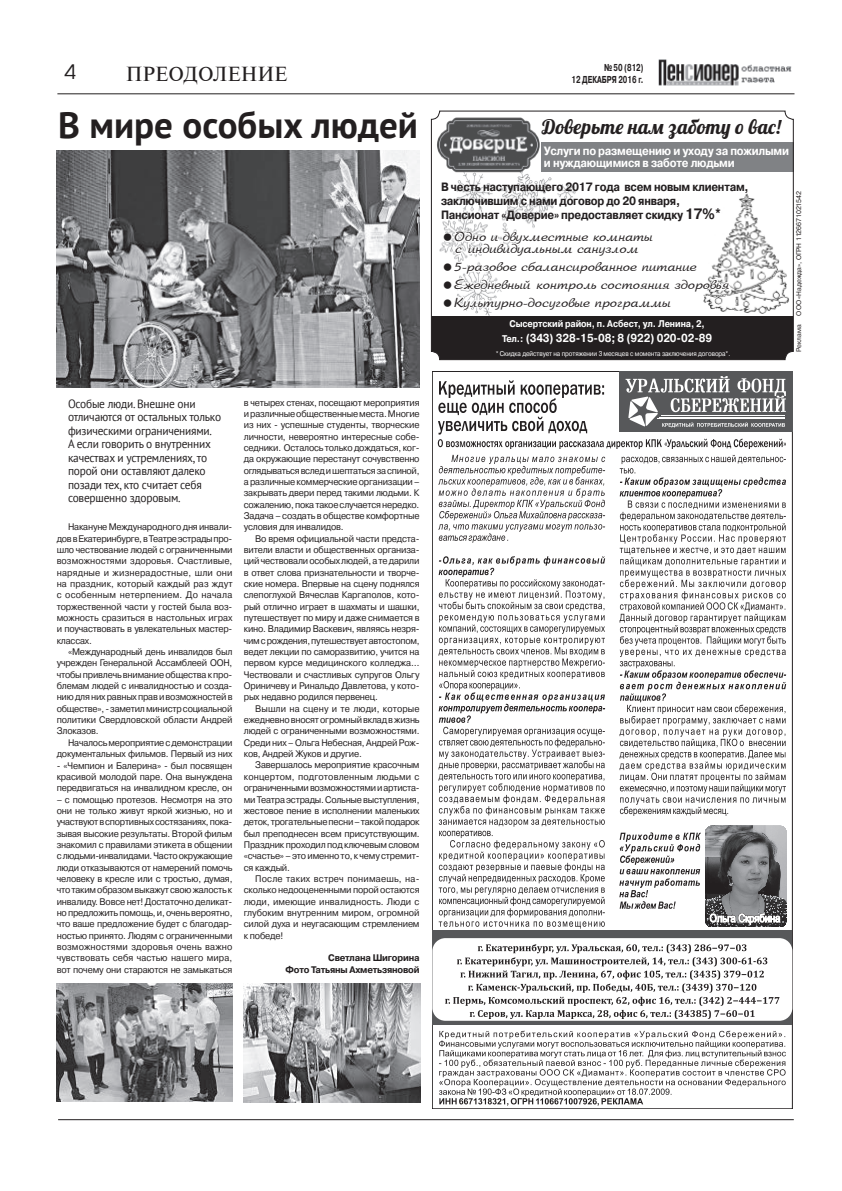
<style>
.page{position:relative;width:842px;height:1191px;background:#fff}
.page>*{position:absolute;margin:0;border:0;box-sizing:border-box;transform-origin:0 0}
.t1{font:700 37px "PT Sans";color:#231f20}
.t2{font:20px "Lobster";letter-spacing:.01em;color:#231f20}
.t3{font:20px "Avant Garde Gothic C";color:#231f20;scale:1.05 1}
.t4{font:19px "Newton";color:#231f20}
.t5{font:13.1px/17.7px "Arbat";color:#231f20}
.t6{font:12px/13.5px "PT Sans";letter-spacing:-.02em;color:#231f20;scale:.95 1}
.t7{font:700 12px/14px "Pragmatica C";letter-spacing:-.02em;color:#231f20;scale:.9 1}
.t8{font:700 12px/12px "Pragmatica C";letter-spacing:-.02em;color:#fff;scale:.9 1}
.t9{font:700 11.6px "Pragmatica C";letter-spacing:-.01em;color:#fff;scale:.89 1}
.t10{font:700 10px/12px "Pragmatica C";color:#231f20;text-align:right;scale:.7 1}
.t11{font:700 9.7px "Pragmatica C";letter-spacing:-.01em;color:#fff;scale:.89 1}
.t12{font:9.5px/11.3px "Pragmatica C";letter-spacing:-.02em;color:#231f20;text-align:justify;scale:.95 1}
.t13{font:700 9.5px "Pragmatica C";letter-spacing:-.02em;color:#231f20;scale:.95 1}
.t14{font:7px "Pragmatica C";letter-spacing:-.01em;color:#fff;scale:.89 1}
.t15{font:6.8px "Pragmatica C";letter-spacing:-.01em;color:#231f20}
.s1{font-size:15px}
.s2{font-size:9.7px}
</style>
<div class="page">
<img style="left:658px;top:59px;width:134px;height:27px">
<hr style="left:58px;top:1119px;width:736px;height:1px;background:#231f20">
<hr style="left:57px;top:94px;width:737px;height:1px;background:#231f20">
<div style="left:619px;top:371px;width:173px;height:61px;background:#57585a"></div>
<svg style="left:439px;top:1030px;width:347px;height:75px"></svg>
<div style="left:432px;top:930px;width:360px;height:95px;background:#57585a"></div>
<div style="left:432px;top:938px;width:360px;height:82px;background:#fff;border-radius:13px"></div>
<svg style="left:445px;top:944px;width:334px;height:75px"></svg>
<svg style="left:438px;top:455px;width:167px;height:473px"></svg>
<svg style="left:438px;top:376px;width:348px;height:73px"></svg>
<svg style="left:620px;top:455px;width:166px;height:361px"></svg>
<img style="left:705px;top:825px;width:81px;height:101px">
<svg style="left:619px;top:832px;width:82px;height:76px"></svg>
<svg style="left:709px;top:913px;width:72px;height:12px"></svg>
<img style="left:439px;top:172px;width:137px;height:80px">
<img style="left:732px;top:193px;width:57px;height:121px">
<div style="left:541px;top:142px;width:253px;height:30px;background:#808285"></div>
<div style="left:431px;top:316px;width:362px;height:44px;background:#231f20"></div>
<div style="left:431px;top:111px;width:363px;height:249px;border:1px solid #231f20;border-radius:8px"></div>
<img style="left:434px;top:114px;width:106px;height:58px">
<img style="left:57px;top:151px;width:363px;height:237px">
<img style="left:244px;top:984px;width:177px;height:118px">
<img style="left:57px;top:984px;width:175px;height:117px">
<svg style="left:441px;top:218px;width:291px;height:98px"></svg>
<h2 class="t3" style="left:64px;top:60px;width:13px">4</h2>
<h3 class="t4" style="left:126px;top:63px;width:163px">ПРЕОДОЛЕНИЕ</h3>
<p class="t10" style="left:571px;top:62px;width:105px">¹ 50 (812)<br>12 ДЕКАБРЯ 2016 ã.</p>
<h1 class="t1" style="left:58px;top:101px;width:361px">В мире особых людей</h1>
<p class="t6" style="left:68px;top:396px;width:163px">Особые люди. Внешне они отличаются от остальных только физическими ограничениями.<br>А если говорить о внутренних качествах и устремлениях, то порой они оставляют далеко позади тех, кто считает себя совершенно здоровым.</p>
<p class="t12" style="left:57px;top:521px;width:187px;text-indent:11px">Накануне Международного дня инвали&shy;дов в Екатеринбурге, в Театре эстрады про&shy;шло чествование людей с ограниченными возможностями здоровья. Счастливые, нарядные и жизнерадостные, шли они на праздник, который каждый раз ждут с особенным нетерпением. До начала торжественной части у гостей была воз&shy;можность сразиться в настольных играх и поучаствовать в увлекательных мастер&shy;классах.</p>
<p class="t12" style="left:57px;top:646px;width:187px;text-indent:11px">«Международный день инвалидов был учрежден Генеральной Ассамблеей ООН, чтобы привлечь внимание общества к про&shy;блемам людей с инвалидностью и созда&shy;нию для них равных прав и возможностей в обществе», - заметил министр социальной политики Свердловской области Андрей Злоказов.</p>
<p class="t12" style="left:57px;top:737px;width:187px;text-align:right">Началось мероприятие с демонстрации документальных фильмов. Первый из них</p>
<p class="t12" style="left:57px;top:759px;width:186px">- «Чемпион и Балерина» - был посвящен красивой молодой паре. Она вынуждена передвигаться на инвалидном кресле, он</p>
<p class="t12" style="left:57px;top:793px;width:187px">– с помощью протезов. Несмотря на это они не только живут яркой жизнью, но и участвуют в спортивных состязаниях, пока&shy;зывая высокие результаты. Второй фильм знакомил с правилами этикета в общении с людьми-инвалидами. Часто окружающие люди отказываются от намерений помочь человеку в кресле или с тростью, думая, что таким образом выкажут свою жалость к инвалиду. Вовсе нет! Достаточно деликат&shy;но предложить помощь, и, очень вероятно, что ваше предложение будет с благодар&shy;ностью принято. Людям с ограниченными возможностями здоровья очень важно чувствовать себя частью нашего мира, вот почему они стараются не замыкаться</p>
<p class="t12" style="left:244px;top:397px;width:187px">в четырех стенах, посещают мероприятия и различные общественные места. Многие из них - успешные студенты, творческие личности, невероятно интересные собе&shy;седники. Осталось только дождаться, ког&shy;да окружающие перестанут сочувственно оглядываться вслед и шептаться за спиной, а различные коммерческие организации – закрывать двери перед такими людьми. К сожалению, пока такое случается нередко.<br>Задача – создать в обществе комфортные условия для инвалидов.</p>
<p class="t12" style="left:244px;top:533px;width:187px;text-indent:11px">Во время официальной части предста&shy;вители власти и общественных организа&shy;ций чествовали особых людей, а те дарили в ответ слова признательности и творче&shy;ские номера. Впервые на сцену поднялся слепоглухой Вячеслав Каргаполов, кото&shy;рый отлично играет в шахматы и шашки, путешествует по миру и даже снимается в кино. Владимир Васкевич, являясь незря&shy;чим с рождения, путешествует автостопом, ведет лекции по саморазвитию, учится на первом курсе медицинского колледжа… Чествовали и счастливых супругов Ольгу Ориничеву и Ринальдо Давлетова, у кото&shy;рых недавно родился первенец.</p>
<p class="t12" style="left:244px;top:703px;width:187px;text-indent:11px">Вышли на сцену и те люди, которые ежедневно вносят огромный вклад в жизнь людей с ограниченными возможностями.<br>Среди них – Ольга Небесная, Андрей Рож&shy;ков, Андрей Жуков и другие.</p>
<p class="t12" style="left:244px;top:759px;width:187px;text-indent:11px">Завершалось мероприятие красочным концертом, подготовленным людьми с ограниченными возможностями и артиста&shy;ми Театра эстрады. Сольные выступления, жестовое пение в исполнении маленьких деток, трогательные песни – такой подарок был преподнесен всем присутствующим.<br>Праздник проходил под ключевым словом «счастье» – это именно то, к чему стремит&shy;ся каждый.</p>
<p class="t12" style="left:244px;top:873px;width:187px;text-indent:11px">После таких встреч понимаешь, на&shy;сколько недооцененными порой остаются люди, имеющие инвалидность. Люди с глубоким внутренним миром, огромной силой духа и неугасающим стремлением к победе!</p>
<p class="t13" style="left:328px;top:952px;width:35px">Светлана</p>
<p class="t13" style="left:373px;top:952px;width:27px">Шигорина</p>
<p class="t13" style="left:285px;top:964px;width:15px">Фото</p>
<p class="t13" style="left:311px;top:964px;width:116px">Татьяны Ахметьзяновой</p>
<h2 class="t2" style="left:542px;top:114px;width:240px">Доверьте нам заботу о вас!</h2>
<p class="t8" style="left:544px;top:145px;width:272px">Услуги по размещени ю и уходу за пожилыми и нуждающимися в заботе людьми</p>
<p class="t7" style="left:441px;top:180px;width:19px">В чест</p>
<p class="t7" style="left:475px;top:180px;width:17px">ь наст</p>
<p class="t7" style="left:507px;top:180px;width:227px">упающего 2017 года всем новым клиента</p>
<p class="t7" style="left:736px;top:180px;width:16px">м,</p>
<p class="t7" style="left:441px;top:194px;width:267px">заключившим с нами договор до 20 января,<br>Пансионат</p>
<p class="t7" style="left:502px;top:208px;width:38px">«Доверие</p>
<p class="t7" style="left:554px;top:208px;width:46px">» предоста</p>
<p class="t7" style="left:613px;top:208px;width:122px">вляет скидку <span class="s1">17%*</span></p>
<h3 class="t5" style="left:454px;top:231px;width:200px;line-height:12px">Одно и двухместные комнаты с индивидуальным санузлом</h3>
<h3 class="t5" style="left:454px;top:258px;width:277px">5-разовое сбалансированное питание<br>Ежедневный контроль состояния здоровья<br>Культурно-досуговые программы</h3>
<p class="t11" style="left:509px;top:318px;width:22px">Сысертски</p>
<p class="t11" style="left:558px;top:318px;width:127px">й район , п. Асбест, ул. Ленина</p>
<p class="t11" style="left:691px;top:318px;width:17px">, 2,</p>
<p class="t9" style="left:502px;top:331px;width:238px"><span class="s2">Тел.:</span> (343) 328-15-08; 8 (922) 020-02-89</p>
<p class="t14" style="left:496px;top:350px;width:265px">* Скидка действует на протяжении 3 месяцев с момента заключения договора*.</p>
<p class="t15" style="left:795px;top:315px;width:126px;rotate:-90deg">ООО «Надежда», ОГРН 1126671021542</p>
<p class="t15" style="left:795px;top:352px;width:29px;rotate:-90deg">Реклама</p>
</div>
